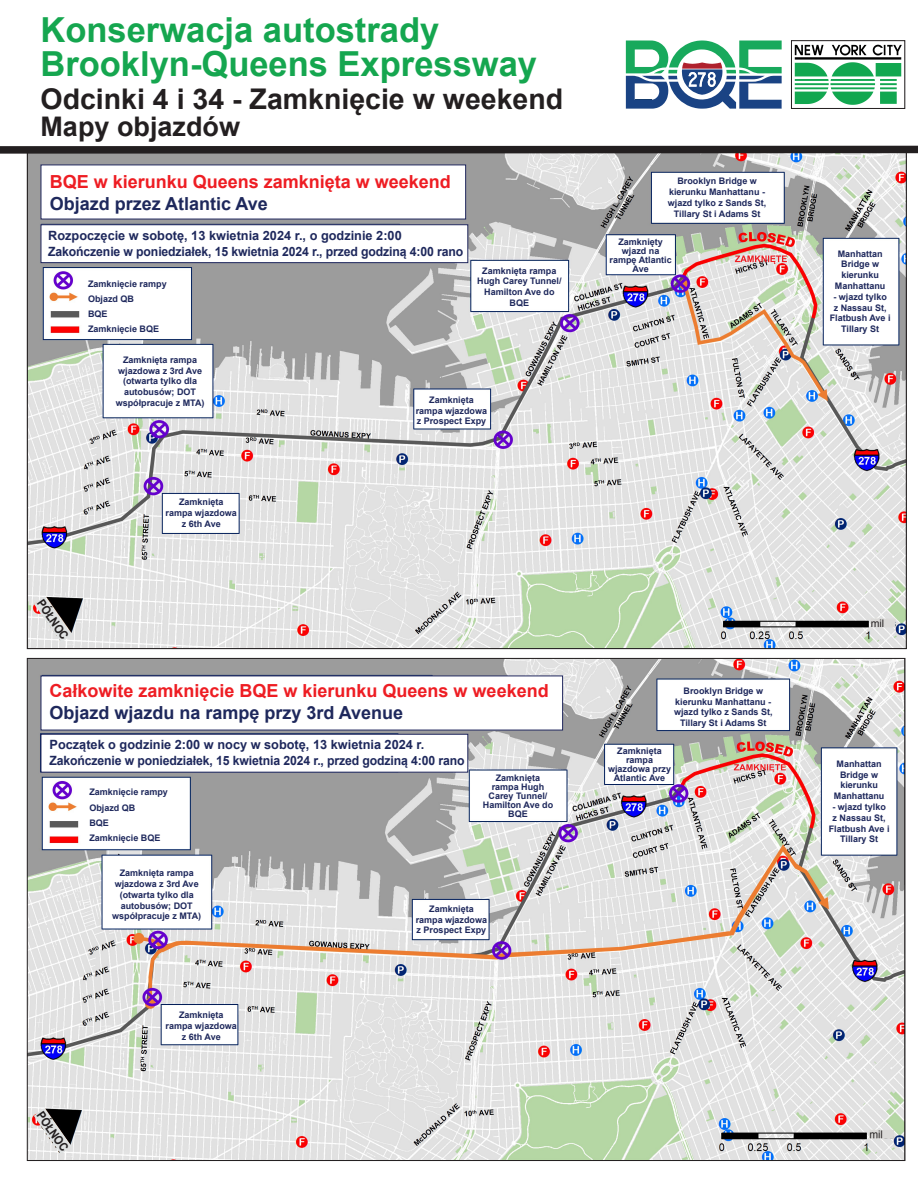
<style>
.page{position:relative;width:918px;height:1188px;background:#fff}
.page>*{position:absolute;margin:0;border:0;box-sizing:border-box;transform-origin:0 0}
.t1{font:700 34.5px/34.5px "Arial";color:#15a64f}
.t2{font:700 28.5px "Arial";color:#231f20}
.t3{font:700 27px "Arial";color:#231f20}
.t4{font:700 18px "Arial";color:#ee1d23}
.t5{font:700 18px "Arial";color:#1e285c}
.t6{font:700 12.75px/15.3px "Arial";letter-spacing:-.01em;color:#1e285c}
.t7{font:700 12px "Arial";color:#231f20;scale:.9 1}
.t8{font:700 9px/10.8px "Arial";color:#1e285c;text-align:center}
</style>
<div class="page">
<svg style="left:626px;top:40px;width:156px;height:69px"></svg>
<img style="left:794px;top:44px;width:108px;height:61px">
<div style="left:791px;top:40px;width:114px;height:69px;border:1px solid #231f20"></div>
<img style="left:29px;top:154px;width:876px;height:493px">
<img style="left:29px;top:660px;width:874px;height:499px">
<svg style="left:735px;top:256px;width:52px;height:8px"></svg>
<svg style="left:734px;top:764px;width:52px;height:8px"></svg>
<div style="left:0;top:146px;width:918px;height:8px;background:#231f20"></div>
<div style="left:41px;top:164px;width:425px;height:56px;background:#fff;border:1px solid #21285e"></div>
<div style="left:41px;top:675px;width:522px;height:56px;background:#fff;border:1px solid #21285e"></div>
<div style="left:41px;top:224px;width:427px;height:39px;background:#fff;border:1px solid #21285e"></div>
<div style="left:41px;top:734px;width:427px;height:39px;background:#fff;border:1px solid #21285e"></div>
<svg style="left:34px;top:597px;width:38px;height:46px;background:#a8a5a4"></svg>
<svg style="left:34px;top:1108px;width:38px;height:46px;background:#a3a0a0"></svg>
<div style="left:871px;top:618px;width:24px;height:10px;background:#dbdad8"></div>
<div style="left:869px;top:1130px;width:25px;height:9px;background:#dbdad8"></div>
<h1 class="t1" style="left:40px;top:14px;width:498px">Konserwacja autostrady<br>Brooklyn-Queens Expressway</h1>
<h2 class="t2" style="left:40px;top:80px;width:524px">Odcinki 4 i 34 - Zamknięcie w weekend</h2>
<h3 class="t3" style="left:40px;top:109px;width:201px">Mapy objazdów</h3>
<h3 class="t4" style="left:50px;top:170px;width:403px">BQE w kierunku Queens zamknięta w weekend</h3>
<h3 class="t5" style="left:50px;top:192px;width:220px">Objazd przez Atlantic Ave</h3>
<h3 class="t6" style="left:48px;top:229px;width:417px">Rozpoczęcie w sobotę, 13 kwietnia 2024 r., o godzinie 2:00<br>Zakończenie w poniedziałek, 15 kwietnia 2024 r., przed godziną 4:00 rano</h3>
<p class="t8" style="left:88px;top:276px;width:80px;line-height:15.1px;text-align:left">Zamknięcie rampy<br>Objazd QB<br>BQE<br>Zamknięcie BQE</p>
<p class="t8" style="left:116px;top:355px;width:90px">Zamknięta rampa wjazdowa z 3rd Ave (otwarta tylko dla autobusów; DOT współpracuje z MTA)</p>
<h3 class="t7" style="left:46px;top:596px;width:52px;rotate:55deg">PÓŁNOC</h3>
<p class="t8" style="left:166px;top:497px;width:73px">Zamknięta rampa wjazdowa z 6th Ave</p>
<p class="t8" style="left:477px;top:265px;width:86px">Zamknięta rampa<br>Hugh Carey Tunnel/<br>Hamilton Ave do<br>BQE</p>
<p class="t8" style="left:416px;top:395px;width:73px">Zamknięta rampa wjazdowa z Prospect Expy</p>
<h3 class="t4" style="left:50px;top:679px;width:501px">Całkowite zamknięcie BQE w kierunku Queens w weekend</h3>
<h3 class="t5" style="left:50px;top:701px;width:355px">Objazd wjazdu na rampę przy 3rd Avenue</h3>
<h3 class="t6" style="left:50px;top:738px;width:417px">Początek o godzinie 2:00 w nocy w sobotę, 13 kwietnia 2024 r.<br>Zakończenie w poniedziałek, 15 kwietnia 2024 r., przed godziną 4:00 rano</h3>
<p class="t8" style="left:89px;top:785px;width:80px;line-height:15.1px;text-align:left">Zamknięcie rampy<br>Objazd QB<br>BQE<br>Zamknięcie BQE</p>
<p class="t8" style="left:112px;top:868px;width:90px">Zamknięta rampa wjazdowa z 3rd Ave (otwarta tylko dla autobusów; DOT współpracuje z MTA)</p>
<h3 class="t7" style="left:46px;top:1108px;width:52px;rotate:55deg">PÓŁNOC</h3>
<p class="t8" style="left:166px;top:1010px;width:73px">Zamknięta rampa wjazdowa z 6th Ave</p>
<p class="t8" style="left:483px;top:773px;width:72px;line-height:9px">Zamknięta rampa Hugh<br>Carey Tunnel/<br>Hamilton Ave do<br>BQE</p>
<p class="t8" style="left:416px;top:903px;width:73px">Zamknięta rampa wjazdowa z Prospect Expy</p>
<p class="t8" style="left:668px;top:176px;width:100px">Brooklyn Bridge w kierunku Manhattanu - wjazd tylko z Sands St,<br>Tillary St i Adams St</p>
<p class="t8" style="left:610px;top:238px;width:64px;line-height:9px">Zamknięty wjazd na rampę Atlantic<br>Ave</p>
<p class="t8" style="left:674px;top:686px;width:100px">Brooklyn Bridge w kierunku Manhattanu - wjazd tylko z Sands St,<br>Tillary St i Adams St</p>
<p class="t8" style="left:608px;top:747px;width:65px;line-height:9px">Zamknięta rampa wjazdowa przy<br>Atlantic Ave</p>
<p class="t8" style="left:835px;top:248px;width:52px">Manhattan<br>Bridge w kierunku<br>Manhattanu</p>
<p class="t8" style="left:830px;top:292px;width:62px">- wjazd tylko<br>z Nassau St,<br>Flatbush Ave i<br>Tillary St</p>
<p class="t8" style="left:834px;top:759px;width:52px">Manhattan<br>Bridge w kierunku<br>Manhattanu</p>
<p class="t8" style="left:829px;top:802px;width:62px">- wjazd tylko<br>z Nassau St,<br>Flatbush Ave i<br>Tillary St</p>
</div>
